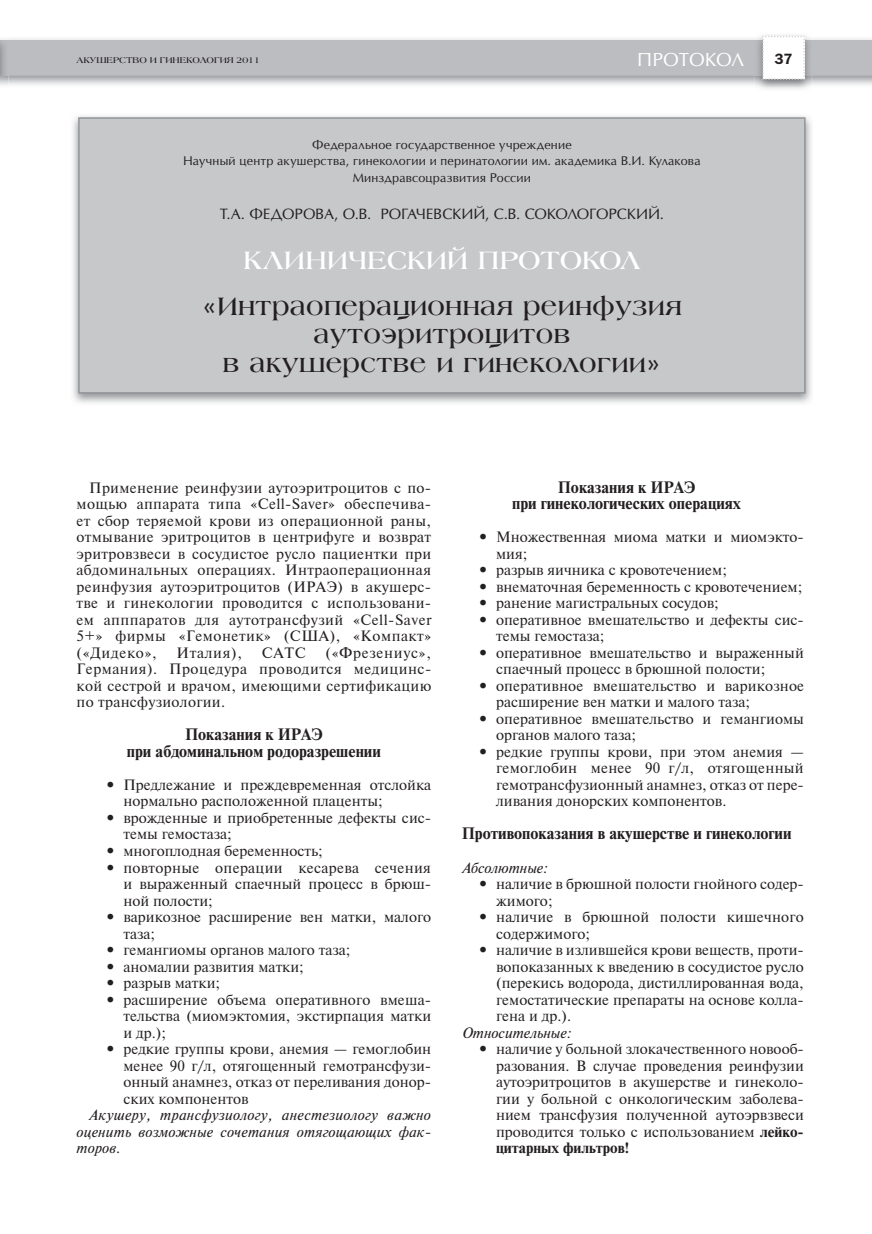
<style>
.page{position:relative;width:872px;height:1234px;background:#fff}
.page>*{position:absolute;margin:0;border:0;box-sizing:border-box;transform-origin:0 0}
.t1{font:700 27px/28.5px "Laguna";letter-spacing:.015em;color:#231f20;text-align:center}
.t2{font:700 27px "Laguna";letter-spacing:-.01em;color:#fff}
.t3{font:18px "Opium New C";color:#fff}
.t4{font:700 16.5px/16.5px "Newton";color:#231f20;text-align:center}
.t5{font:15px/16.5px "Newton";color:#231f20}
.t6{font:italic 15px/16.5px "Newton";letter-spacing:.01em;color:#231f20;text-align:justify}
.t7{font:15px "Franklin Gothic Demi C";color:#231f20}
.t8{font:14.25px "Opium New C";letter-spacing:-.015em;color:#231f20}
.t9{font:12px/16.5px "Opium New C";letter-spacing:.015em;color:#231f20;text-align:center}
.t10{font:700 9px "Laguna";color:#231f20}
.s1{font-weight:700}
</style>
<div class="page">
<div style="left:0;top:40px;width:872px;height:35px;background:#bcbdc0"></div>
<img style="left:0;top:40px;width:8px;height:35px">
<img style="left:754px;top:37px;width:57px;height:51px">
<img style="left:754px;top:40px;width:57px;height:35px">
<svg style="left:762px;top:36px;width:43px;height:44px"></svg>
<img style="left:73px;top:116px;width:739px;height:287px">
<div style="left:78px;top:117px;width:727px;height:276px;background:#c7c8ca"></div>
<p class="t10" style="left:77px;top:55px;width:185px">АКУШЕРСТВО И ГИНЕКОЛОГИЯ 2011</p>
<p class="t3" style="left:637px;top:49px;width:108px">ПРОТОКОЛ</p>
<p class="t7" style="left:774px;top:50px;width:20px">37</p>
<p class="t9" style="left:183px;top:136px;width:519px">Федеральное государственное учреждение<br>Научный центр акушерства, гинекологии и перинатологии им. академика В.И. Кулакова<br>Минздравсоцразвития России</p>
<p class="t8" style="left:220px;top:205px;width:446px">Т.А. ФЕДОРОВА, О.В. РОГАЧЕВСКИЙ, С.В. СОКОЛОГОРСКИЙ.</p>
<h1 class="t2" style="left:243px;top:244px;width:399px">КЛИНИЧЕСКИЙ ПРОТОКОЛ</h1>
<h1 class="t1" style="left:202px;top:290px;width:481px">«Интраоперационная реинфузия аутоэритроцитов<br>в акушерстве и гинекологии»</h1>
<p class="t5" style="left:77px;top:478px;width:356px;text-align:justify;text-indent:13px">Применение реинфузии аутоэритроцитов с по - мощью аппарата типа «Cell-Saver» обеспечива&shy;ет сбор теряемой крови из операционной раны, отмывание эритроцитов в центрифуге и возврат эритровзвеси в сосудистое русло пациентки при абдоминальных операциях. Интраоперационная реинфузия аутоэритроцитов (ИРАЭ) в акушерс&shy;тве и гинекологии проводится с использовани&shy;ем апппаратов для аутотрансфузий «Cell-Saver 5+» фирмы «Гемонетик» (США), «Компакт» («Дидеко»,</p>
<p class="t5" style="left:77px;top:643px;width:356px;text-align:justify;text-indent:249px">(«Фрезениус», Германия). Процедура проводится медицинс&shy;кой сестрой и врачом, имеющими сертификацию по трансфузиологии.</p>
<p class="t4" style="left:127px;top:726px;width:255px">Показания к ИРАЭ<br>при абдоминальном родоразрешении</p>
<p class="t5" style="left:123px;top:775px;width:309px;text-indent:-18px"><span class="s1">•</span> Предлежание и преждевременная отслойка нормально расположенной плаценты;</p>
<p class="t5" style="left:123px;top:808px;width:309px;text-indent:-18px"><span class="s1">•</span> врожденные и приобретенные дефекты сис&shy;темы гемостаза;</p>
<p class="t5" style="left:105px;top:841px;width:219px"><span class="s1">•</span> многоплодная беременность;</p>
<p class="t5" style="left:123px;top:858px;width:309px;text-align:justify;text-indent:-18px"><span class="s1">•</span> повторные операции кесарева сечения и выраженный спаечный процесс в брюш&shy;ной полости;</p>
<p class="t5" style="left:123px;top:907px;width:309px;text-indent:-18px"><span class="s1">•</span> варикозное расширение вен матки, малого таза;</p>
<p class="t5" style="left:105px;top:940px;width:247px"><span class="s1">•</span> гемангиомы органов малого таза;</p>
<p class="t5" style="left:105px;top:957px;width:200px"><span class="s1">•</span> аномалии развития матки;</p>
<p class="t5" style="left:105px;top:973px;width:117px"><span class="s1">•</span> разрыв матки;</p>
<p class="t5" style="left:123px;top:990px;width:309px;text-align:justify;text-indent:-18px"><span class="s1">•</span> расширение объема оперативного вмеша&shy;тельства (миомэктомия, экстирпация матки и др.);</p>
<p class="t5" style="left:123px;top:1039px;width:309px;text-align:justify;text-indent:-18px"><span class="s1">•</span> редкие группы крови, анемия — гемоглобин менее 90 г/л, отягощенный гемотрансфузи&shy;онный анамнез, отказ от переливания донор&shy;ских компонентов</p>
<p class="t6" style="left:77px;top:1106px;width:356px;text-indent:13px">Акушеру, трансфузиологу, анестезиологу важно оценить возможные сочетания отягощающих фак&shy;торов.</p>
<p class="t5" style="left:176px;top:643px;width:67px">Италия),</p>
<p class="t5" style="left:262px;top:643px;width:46px">САТС</p>
<p class="t4" style="left:512px;top:479px;width:230px">Показания к ИРАЭ<br>при гинекологических операциях</p>
<p class="t5" style="left:496px;top:528px;width:309px;text-indent:-18px"><span class="s1">•</span> Множественная миома матки и миомэкто&shy;мия;</p>
<p class="t5" style="left:478px;top:561px;width:251px"><span class="s1">•</span> разрыв яичника с кровотечением;</p>
<p class="t5" style="left:478px;top:577px;width:326px"><span class="s1">•</span> внематочная беременность с кровотечением;</p>
<p class="t5" style="left:478px;top:594px;width:243px"><span class="s1">•</span> ранение магистральных сосудов;</p>
<p class="t5" style="left:496px;top:610px;width:309px;text-indent:-18px"><span class="s1">•</span> оперативное вмешательство и дефекты сис&shy;темы гемостаза;</p>
<p class="t5" style="left:496px;top:643px;width:309px;text-indent:-18px"><span class="s1">•</span> оперативное вмешательство и выраженный спаечный процесс в брюшной полости;</p>
<p class="t5" style="left:496px;top:676px;width:309px;text-indent:-18px"><span class="s1">•</span> оперативное вмешательство и варикозное расширение вен матки и малого таза;</p>
<p class="t5" style="left:496px;top:709px;width:309px;text-indent:-18px"><span class="s1">•</span> оперативное вмешательство и гемангиомы органов малого таза;</p>
<p class="t5" style="left:496px;top:742px;width:309px;text-align:justify;text-indent:-18px"><span class="s1">•</span> редкие группы крови, при этом анемия — гемоглобин менее 90 г/л, отягощенный гемотрансфузионный анамнез, отказ от пере&shy;ливания донорских компонентов.</p>
<p class="t4" style="left:462px;top:825px;width:331px">Противопоказания в акушерстве и гинекологии</p>
<p class="t6" style="left:462px;top:859px;width:87px">Абсолютные:</p>
<p class="t5" style="left:496px;top:874px;width:309px;text-indent:-18px"><span class="s1">•</span> наличие в брюшной полости гнойного содер&shy;жимого;</p>
<p class="t5" style="left:496px;top:907px;width:309px;text-indent:-18px"><span class="s1">•</span> наличие в брюшной полости кишечного содержимого;</p>
<p class="t5" style="left:496px;top:940px;width:309px;text-align:justify;text-indent:-18px"><span class="s1">•</span> наличие в излившейся крови веществ, проти&shy;вопоказанных к введению в сосудистое русло (перекись водорода, дистиллированная вода, гемостатические препараты на основе колла&shy;гена и др.).</p>
<p class="t6" style="left:462px;top:1024px;width:111px">Относительные:</p>
<p class="t5" style="left:496px;top:1039px;width:309px;text-align:justify;text-indent:-18px"><span class="s1">•</span> наличие у больной злокачественного новооб&shy;разования. В случае проведения реинфузии аутоэритроцитов в акушерстве и гинеколо&shy;гии у больной с онкологическим заболева&shy;нием трансфузия полученной аутоэрвзвеси проводится только с использованием <span class="s1">лейко&shy;цитарных фильтров!</span></p>
</div>
